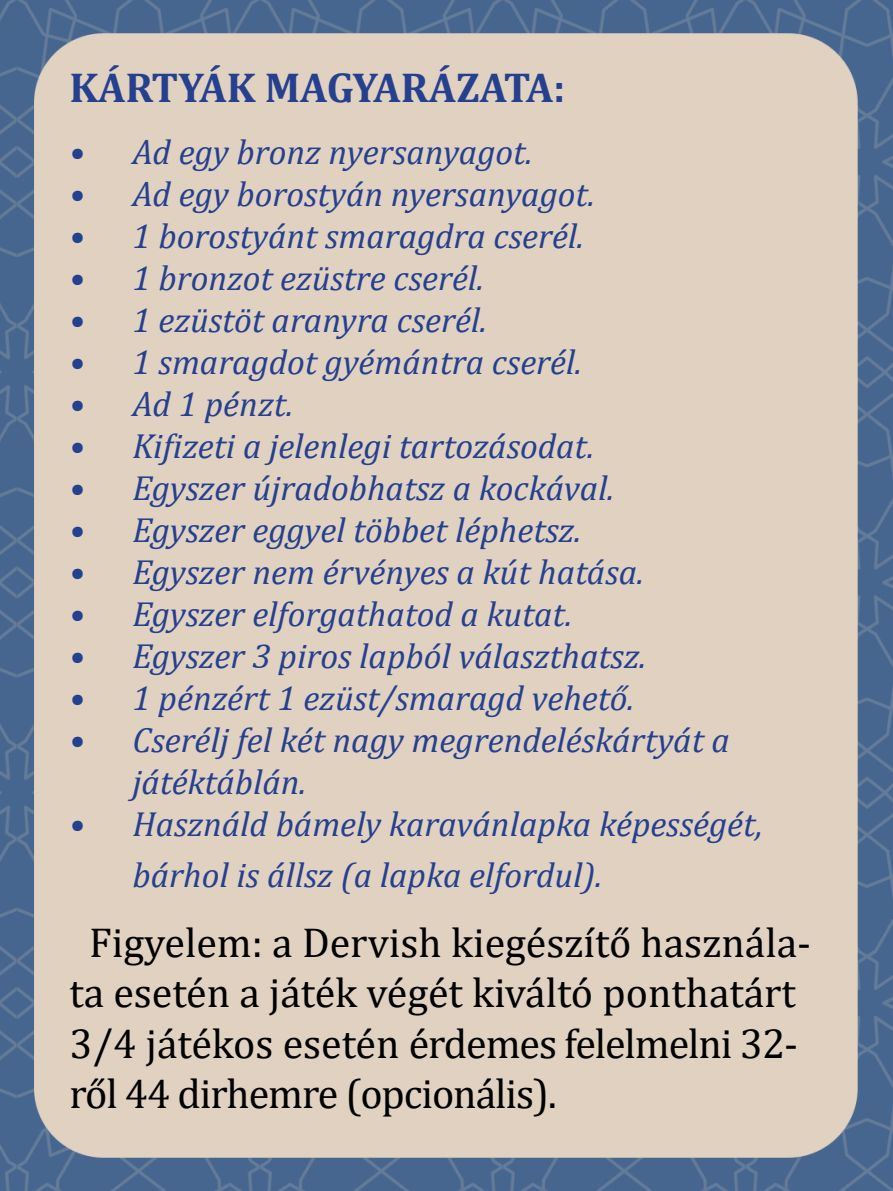
<style>
.page{position:relative;width:893px;height:1191px;background:#fff}
.page>*{position:absolute;margin:0;border:0;box-sizing:border-box;transform-origin:0 0}
.t1{font:42px/50.4px "Cambria";color:#000}
.t2{font:700 42px "Cambria";color:#25408f}
.t3{font:italic 35px/42px "Cambria";color:#25408f}
</style>
<div class="page">
<img style="left:0;top:0;width:893px;height:1191px">
<p class="t2" style="left:69px;top:58px;width:497px">KÁRTYÁK MAGYARÁZATA:</p>
<p class="t3" style="left:69px;top:130px;width:465px">• Ad egy bronz nyersanyagot.</p>
<p class="t3" style="left:69px;top:172px;width:527px">• Ad egy borostyán nyersanyagot.</p>
<p class="t3" style="left:69px;top:214px;width:516px">• 1 borostyánt smaragdra cserél.</p>
<p class="t3" style="left:69px;top:256px;width:416px">• 1 bronzot ezüstre cserél.</p>
<p class="t3" style="left:69px;top:298px;width:419px">• 1 ezüstöt aranyra cserél.</p>
<p class="t3" style="left:69px;top:340px;width:514px">• 1 smaragdot gyémántra cserél.</p>
<p class="t3" style="left:69px;top:382px;width:226px">• Ad 1 pénzt.</p>
<p class="t3" style="left:69px;top:424px;width:526px">• Kifizeti a jelenlegi tartozásodat.</p>
<p class="t3" style="left:69px;top:466px;width:547px">• Egyszer újradobhatsz a kockával.</p>
<p class="t3" style="left:69px;top:508px;width:513px">• Egyszer eggyel többet léphetsz.</p>
<p class="t3" style="left:69px;top:550px;width:576px">• Egyszer nem érvényes a kút hatása.</p>
<p class="t3" style="left:69px;top:592px;width:504px">• Egyszer elforgathatod a kutat.</p>
<p class="t3" style="left:69px;top:634px;width:578px">• Egyszer 3 piros lapból választhatsz.</p>
<p class="t3" style="left:69px;top:676px;width:566px">• 1 pénzért 1 ezüst/smaragd vehető.</p>
<p class="t3" style="left:132px;top:718px;width:599px;text-indent:-63px">• Cserélj fel két nagy megrendeléskártyát a játéktáblán.</p>
<p class="t3" style="left:132px;top:797px;width:632px;line-height:50.4px;text-indent:-63px">• Használd bámely karavánlapka képességét, bárhol is állsz (a lapka elfordul).</p>
<p class="t1" style="left:69px;top:917px;width:743px;text-indent:20px">Figyelem: a Dervish kiegészítő használa&shy;ta esetén a játék végét kiváltó ponthatárt 3/4 játékos esetén érdemes felelmelni 32- ről 44 dirhemre (opcionális).</p>
</div>
